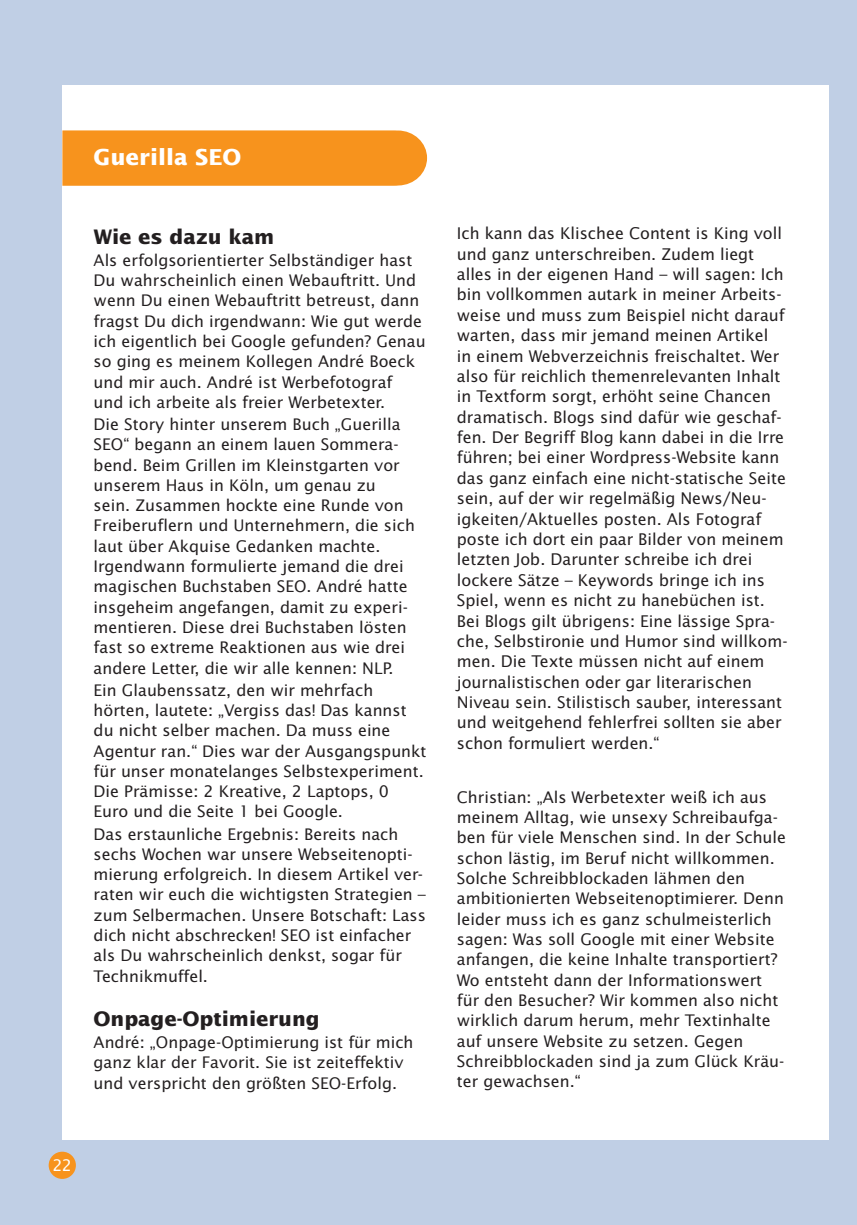
<style>
.page{position:relative;width:857px;height:1225px;background:#fff}
.page>*{position:absolute;margin:0;border:0;box-sizing:border-box;transform-origin:0 0}
.t1{font:700 22px "Lucida Sans Std";color:#fff}
.t2{font:700 20px "Lucida Sans Std";letter-spacing:-.005em;color:#231f20}
.t3{font:16.2px/20.4px "Lucida Sans Std";color:#231f20}
.t4{font:16px/20.4px "Lucida Sans Std";color:#231f20}
.t5{font:16px "Lucida Sans Std";color:#fff}
</style>
<div class="page">
<div style="left:0;top:0;width:856px;height:1225px;background:#c0cfe5"></div>
<hr style="left:856px;top:0;width:1px;height:1225px;background:#c0cfe5">
<div style="left:62px;top:85px;width:766px;height:1055px;background:#fff"></div>
<div style="left:49px;top:1151px;width:27px;height:28px;background:#f7931d;border-radius:50%"></div>
<div style="left:62px;top:130px;width:365px;height:56px;background:#f7931d"></div>
<h1 class="t1" style="left:94px;top:145px;width:149px">Guerilla SEO</h1>
<p class="t2" style="left:94px;top:225px;width:182px">Wie es dazu kam</p>
<p class="t4" style="left:94px;top:250px;width:333px">Als erfolgsorientierter Selbständiger hast Du wahrscheinlich einen Webauftritt. Und wenn Du einen Webauftritt betreust, dann fragst Du dich irgendwann: Wie gut werde ich eigentlich bei Google gefunden? Genau so ging es meinem Kollegen André Boeck und mir auch. André ist Werbefotograf und ich arbeite als freier Werbetexter.</p>
<p class="t4" style="left:94px;top:414px;width:322px">Die Story hinter unserem Buch „Guerilla SEO“ begann an einem lauen Sommera&shy;bend. Beim Grillen im Kleinstgarten vor unserem Haus in Köln, um genau zu sein. Zusammen hockte eine Runde von Freiberuflern und Unternehmern, die sich laut über Akquise Gedanken machte.<br>Irgendwann formulierte jemand die drei magischen Buchstaben SEO. André hatte insgeheim angefangen, damit zu experi&shy;mentieren. Diese drei Buchstaben lösten fast so extreme Reaktionen aus wie drei andere Letter, die wir alle kennen: NLP.</p>
<p class="t4" style="left:94px;top:680px;width:334px">Ein Glaubenssatz, den wir mehrfach hörten, lautete: „Vergiss das! Das kannst du nicht selber machen. Da muss eine Agentur ran.“ Dies war der Ausgangspunkt für unser monatelanges Selbstexperiment.<br>Die Prämisse: 2 Kreative, 2 Laptops, 0<br>Euro und die Seite 1 bei Google.</p>
<p class="t4" style="left:94px;top:824px;width:333px">Das erstaunliche Ergebnis: Bereits nach sechs Wochen war unsere Webseitenopti&shy;mierung erfolgreich. In diesem Artikel ver&shy;raten wir euch die wichtigsten Strategien – zum Selbermachen. Unsere Botschaft: Lass dich nicht abschrecken! SEO ist einfacher als Du wahrscheinlich denkst, sogar für Technikmuffel.</p>
<p class="t2" style="left:94px;top:1007px;width:227px">Onpage-Optimierung</p>
<p class="t4" style="left:94px;top:1032px;width:321px">André: „Onpage-Optimierung ist für mich ganz klar der Favorit. Sie ist zeiteffektiv und verspricht den größten SEO-Erfolg.</p>
<p class="t5" style="left:52px;top:1156px;width:21px">22</p>
<p class="t3" style="left:456px;top:223px;width:332px">Ich kann das Klischee Content is King voll und ganz unterschreiben. Zudem liegt alles in der eigenen Hand – will sagen: Ich bin vollkommen autark in meiner Arbeits&shy;weise und muss zum Beispiel nicht darauf warten, dass mir jemand meinen Artikel<br>in einem Webverzeichnis freischaltet. Wer also für reichlich themenrelevanten Inhalt in Textform sorgt, erhöht seine Chancen dramatisch. Blogs sind dafür wie geschaf&shy;fen. Der Begriff Blog kann dabei in die Irre führen; bei einer Wordpress-Website kann das ganz einfach eine nicht-statische Seite sein, auf der wir regelmäßig News/Neu&shy;igkeiten/Aktuelles posten. Als Fotograf poste ich dort ein paar Bilder von meinem letzten Job. Darunter schreibe ich drei lockere Sätze – Keywords bringe ich ins Spiel, wenn es nicht zu hanebüchen ist.<br>Bei Blogs gilt übrigens: Eine lässige Spra&shy;che, Selbstironie und Humor sind willkom&shy;men. Die Texte müssen nicht auf einem journalistischen oder gar literarischen Niveau sein. Stilistisch sauber, interessant und weitgehend fehlerfrei sollten sie aber schon formuliert werden.“</p>
<p class="t4" style="left:456px;top:787px;width:330px">Christian: „Als Werbetexter weiß ich aus meinem Alltag, wie unsexy Schreibaufga&shy;ben für viele Menschen sind. In der Schule schon lästig, im Beruf nicht willkommen.<br>Solche Schreibblockaden lähmen den ambitionierten Webseitenoptimierer. Denn leider muss ich es ganz schulmeisterlich sagen: Was soll Google mit einer Website anfangen, die keine Inhalte transportiert?<br>Wo entsteht dann der Informationswert für den Besucher? Wir kommen also nicht wirklich darum herum, mehr Textinhalte auf unsere Website zu setzen. Gegen Schreibblockaden sind ja zum Glück Kräu&shy;ter gewachsen.“</p>
</div>
